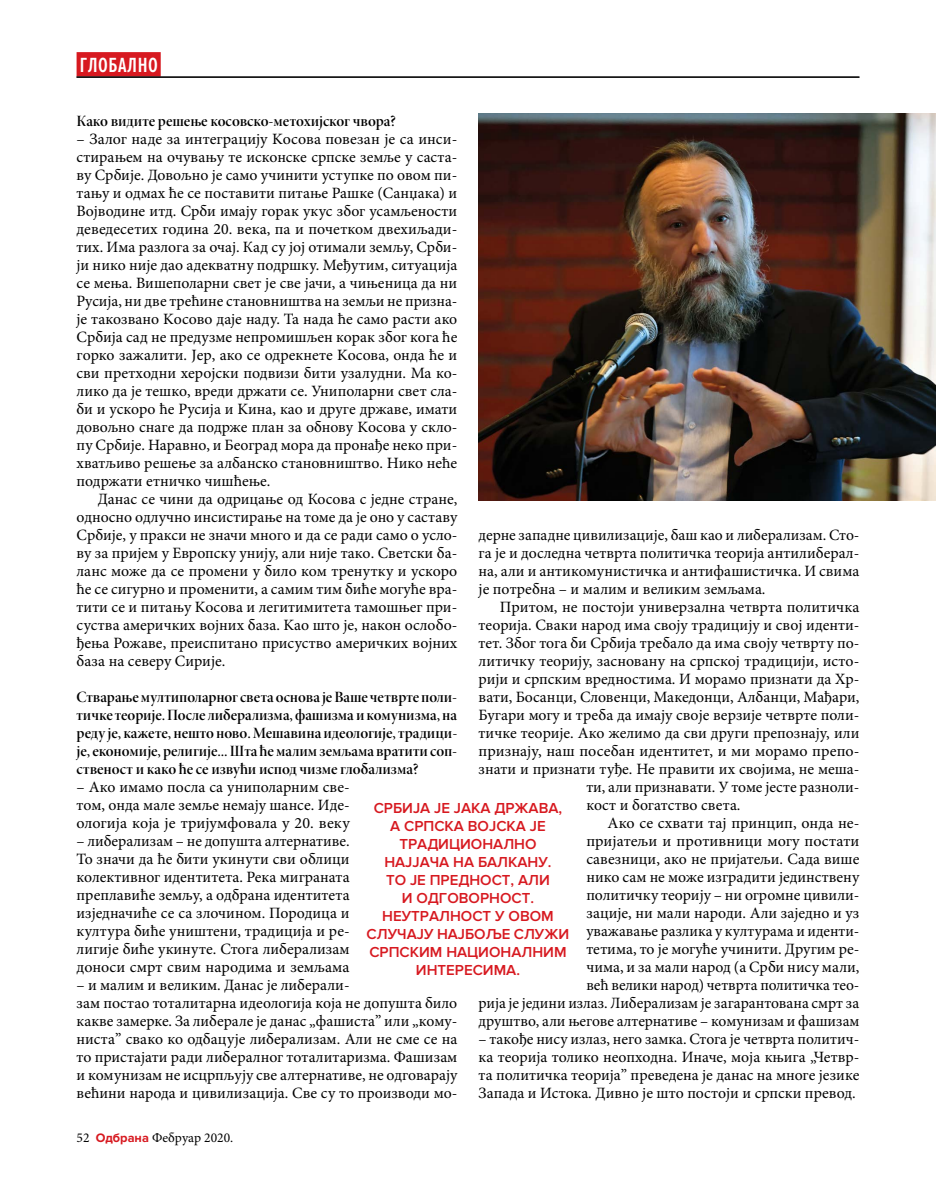
<style>
.page{position:relative;width:936px;height:1191px;background:#fff}
.page>*{position:absolute;margin:0;border:0;box-sizing:border-box;transform-origin:0 0}
.t1{font:600 21.3px "Proxima Nova Ex Cn";letter-spacing:.03em;color:#fff}
.t2{font:15.75px/18px "Minion Pro";color:#000;text-align:justify}
.t3{font:15.75px/18px "Minion Pro Semibold Disp";letter-spacing:-.005em;color:#000;text-align:justify}
.t4{font:600 15px/18px "Proxima Nova";color:#d71920;text-align:center}
.t5{font:13.5px "Minion Pro";color:#000}
.s1{font-family:"Proxima Nova";font-weight:700;font-size:12.75px;color:#d71920}
</style>
<div class="page">
<div style="left:77px;top:52px;width:84px;height:25px;background:#d71920"></div>
<hr style="left:77px;top:77px;width:782px;height:1px;background:#000">
<img style="left:478px;top:114px;width:457px;height:386px">
<h1 class="t1" style="left:80px;top:53px;width:79px">ГЛОБАЛНО</h1>
<p class="t3" style="left:77px;top:112px;width:321px">Како видите решење косовско-метохијског чвора?</p>
<p class="t2" style="left:77px;top:130px;width:382px">– Залог наде за интеграцију Kосова повезан је са инси&shy;стирањем на очувању те исконске српске земље у саста&shy;ву Србије. Довољно је само учинити уступке по овом пи&shy;тању и одмах ће се поставити питање Рашке (Санџака) и Војводине итд. Срби имају горак укус због усамљености деведесетих година 20. века, па и почетком двехиљади&shy;тих. Има разлога за очај. Кад су јој отимали земљу, Срби&shy;ји нико није дао адекватну подршку. Међутим, ситуација се мења. Вишеполарни свет је све јачи, а чињеница да ни Русија, ни две трећине становништва на земљи не призна&shy;је такозвано Kосово даје наду. Та нада ће само расти ако Србија сад не предузме непромишљен корак због кога ће горко зажалити. Јер, ако се одрекнете Kосова, онда ће и сви претходни херојски подвизи бити узалудни. Ма ко&shy;лико да је тешко, вреди држати се. Униполарни свет сла&shy;би и ускоро ће Русија и Kина, као и друге државе, имати довољно снаге да подрже план за обнову Kосова у скло&shy;пу Србије. Наравно, и Београд мора да пронађе неко при&shy;хватљиво решење за албанско становништво. Нико неће подржати етничко чишћење.</p>
<p class="t2" style="left:77px;top:490px;width:382px;text-indent:21px">Данас се чини да одрицање од Косова с једне стране, односно одлучно инсистирање на томе да је оно у саставу Србије, у пракси не значи много и да се ради само о усло&shy;ву за пријем у Европску унију, али није тако. Светски ба&shy;ланс може да се промени у било ком тренутку и ускоро ће се сигурно и променити, а самим тим биће могуће вра&shy;тити се и питању Kосова и легитимитета тамошњег при&shy;суства америчких војних база. Kао што је, након ослобо&shy;ђења Рожаве, преиспитано присуство америчких војних база на северу Сирије.</p>
<p class="t3" style="left:77px;top:688px;width:382px">Стварање мултиполарног света основа је Ваше четврте поли&shy;тичке теорије. После либерализма, фашизма и комунизма, на реду је, кажете, нешто ново. Мешавина идеологије, традици&shy;је, економије, религије... Шта ће малим земљама вратити соп&shy;ственост и како ће се извући испод чизме глобализма?</p>
<p class="t2" style="left:77px;top:778px;width:275px">– Ако имамо посла са униполарним све&shy;том, онда мале земље немају шансе. Иде&shy;ологија која је тријумфовала у 20. веку</p>
<p class="t2" style="left:77px;top:832px;width:274px">– либерализам – не допушта алтернативе.<br>То значи да ће бити укинути сви облици колективног идентитета. Река миграната преплавиће земљу, а одбрана идентитета изједначиће се са злочином. Породица и култура биће уништени, традиција и ре&shy;лигије биће укинуте. Стога либерализам доноси смрт свим народима и земљама</p>
<p class="t2" style="left:77px;top:976px;width:382px;text-align:left">– и малим и великим. Данас је либерали-<br>зам постао тоталитарна идеологија која не допушта било какве замерке. За либерале је данас „фашиста” или „кому&shy;ниста” свако ко одбацује либерализам. Али не сме се на то пристајати ради либералног тоталитаризма. Фашизам и комунизам не исцрпљују све алтернативе, не одговарају већини народа и цивилизација. Све су то производи мо-</p>
<p class="t2" style="left:478px;top:526px;width:382px">дерне западне цивилизације, баш као и либерализам. Сто&shy;га је и доследна четврта политичка теорија антилиберал&shy;на, али и антикомунистичка и антифашистичка. И свима је потребна – и малим и великим земљама.</p>
<p class="t2" style="left:500px;top:598px;width:361px">Притом, не постоји универзална четврта политичка</p>
<p class="t2" style="left:478px;top:616px;width:382px">теорија. Сваки народ има своју традицију и свој иденти-</p>
<p class="t2" style="left:478px;top:634px;width:382px">тет. Због тога би Србија требало да има своју четврту по-</p>
<p class="t2" style="left:478px;top:652px;width:382px">литичку теорију, засновану на српској традицији, исто-</p>
<p class="t2" style="left:478px;top:670px;width:382px">рији и српским вредностима. И морамо признати да Хр-</p>
<p class="t2" style="left:478px;top:688px;width:382px">вати, Босанци, Словенци, Македонци, Албанци, Мађари,</p>
<p class="t2" style="left:478px;top:706px;width:382px">Бугари могу и треба да имају своје верзије четврте поли-</p>
<p class="t2" style="left:478px;top:724px;width:382px">тичке теорије. Ако желимо да сви други препознају, или</p>
<p class="t2" style="left:478px;top:742px;width:382px">признају, наш посебан идентитет, и ми морамо препо-</p>
<p class="t2" style="left:478px;top:760px;width:382px">знати и признати туђе. Не правити их својима, не меша-</p>
<p class="t2" style="left:586px;top:778px;width:274px">ти, али признавати. У томе јесте разноли-</p>
<p class="t2" style="left:586px;top:796px;width:156px">кост и богатство света.</p>
<p class="t2" style="left:607px;top:814px;width:253px">Ако се схвати тај принцип, онда не-</p>
<p class="t2" style="left:586px;top:832px;width:275px">пријатељи и противници могу постати</p>
<p class="t2" style="left:586px;top:850px;width:274px">савезници, ако не пријатељи. Сада више</p>
<p class="t2" style="left:586px;top:868px;width:274px">нико сам не може изградити јединствену</p>
<p class="t2" style="left:586px;top:886px;width:274px">политичку теорију – ни огромне цивили-</p>
<p class="t2" style="left:586px;top:904px;width:274px">зације, ни мали народи. Али заједно и уз</p>
<p class="t2" style="left:586px;top:922px;width:274px">уважавање разлика у културама и иденти-</p>
<p class="t2" style="left:586px;top:940px;width:274px">тетима, то је могуће учинити. Другим ре-</p>
<p class="t2" style="left:586px;top:958px;width:274px">чима, и за мали народ (а Срби нису мали,</p>
<p class="t2" style="left:586px;top:976px;width:274px">већ велики народ) четврта политичка тео-</p>
<p class="t2" style="left:478px;top:994px;width:382px">рија је једини излаз. Либерализам је загарантована смрт за</p>
<p class="t2" style="left:478px;top:1012px;width:382px">друштво, али његове алтернативе – комунизам и фашизам</p>
<p class="t2" style="left:478px;top:1030px;width:382px">– такође нису излаз, него замка. Стога је четврта политич&shy;ка теорија толико неопходна. Иначе, моја књига „Четвр&shy;та политичка теорија” преведена је данас на многе језике Запада и Истока. Дивно је што постоји и српски превод.</p>
<p class="t4" style="left:366px;top:799px;width:204px">СРБИЈА ЈЕ ЈАКА ДРЖАВА,<br>А СРПСКА ВОЈСКА ЈЕ<br>ТРАДИЦИОНАЛНО<br>НАЈЈАЧА НА БАЛКАНУ.<br>ТО ЈЕ ПРЕДНОСТ, АЛИ<br>И ОДГОВОРНОСТ.<br>НЕУТРАЛНОСТ У ОВОМ<br>СЛУЧАЈУ НАЈБОЉЕ СЛУЖИ<br>СРПСКИМ НАЦИОНАЛНИМ<br>ИНТЕРЕСИМА.</p>
<p class="t5" style="left:77px;top:1129px;width:158px">52 <span class="s1">Одбрана</span> Фебруар 2020.</p>
</div>
